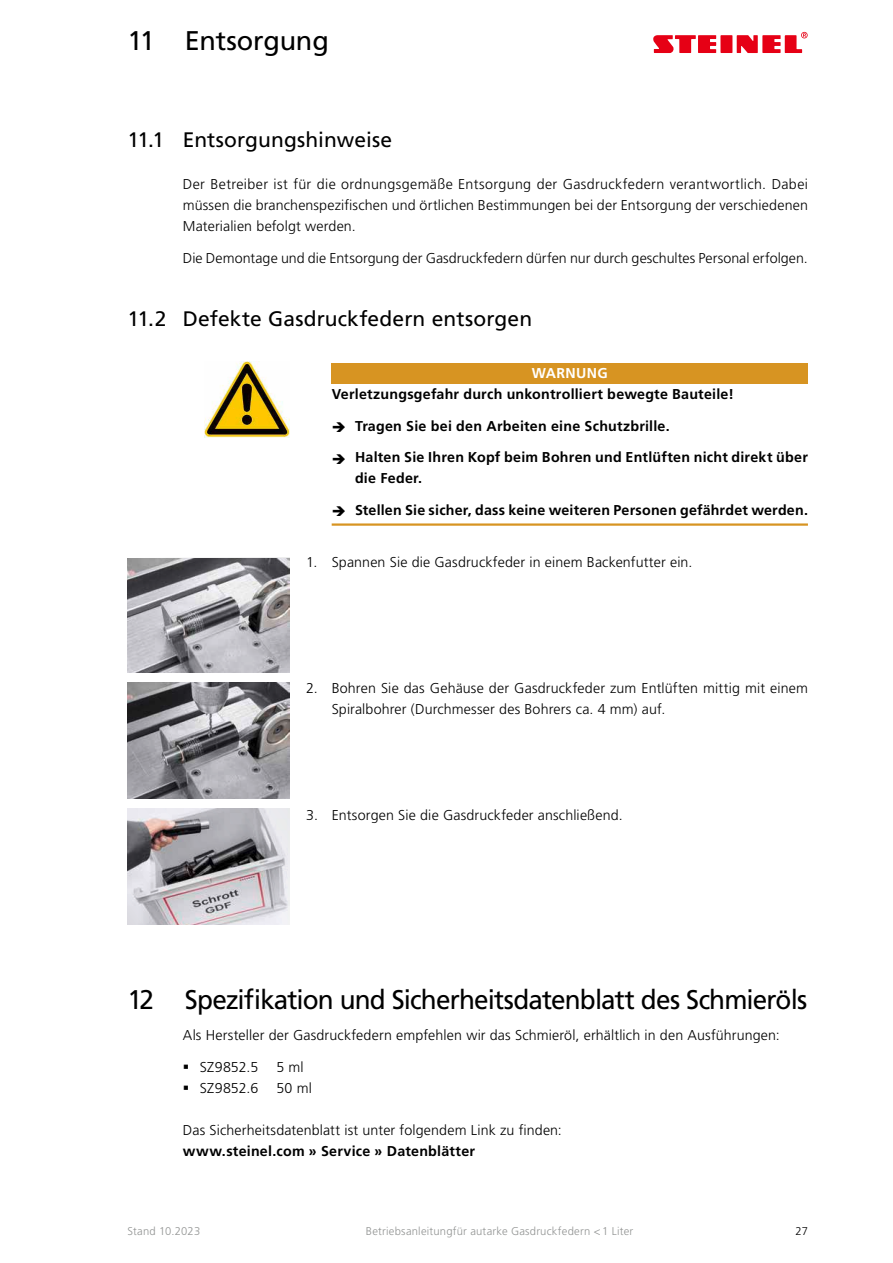
<style>
.page{position:relative;width:893px;height:1263px;background:#fff}
.page>*{position:absolute;margin:0;border:0;box-sizing:border-box;transform-origin:0 0}
.t1{font:27px "Frutiger LT Pro";letter-spacing:-.03em;color:#000}
.t2{font:27px "Frutiger LT Pro";letter-spacing:-.01em;color:#000}
.t3{font:21px "Frutiger LT Pro";letter-spacing:.005em;color:#000}
.t4{font:300 14.25px/21px "Frutiger LT Pro";letter-spacing:.01em;color:#000;text-align:justify}
.t5{font:700 14.25px/21px "Frutiger LT Pro";letter-spacing:.015em;color:#000}
.t6{font:700 14.25px "Frutiger LT Pro";letter-spacing:.025em;color:#fff}
.t7{font:300 11.25px "Frutiger LT Pro";letter-spacing:.02em;color:#929493}
.t8{font:300 11.25px "Frutiger LT Pro";color:#000}
</style>
<div class="page">
<svg style="left:653px;top:32px;width:155px;height:21px"></svg>
<div style="left:332px;top:363px;width:476px;height:21px;background:#d79422"></div>
<hr style="left:332px;top:523px;width:476px;height:3px;background:#d79422">
<img style="left:204px;top:362px;width:86px;height:75px">
<img style="left:128px;top:559px;width:162px;height:114px">
<img style="left:128px;top:683px;width:162px;height:115px">
<img style="left:128px;top:809px;width:162px;height:115px">
<h1 class="t2" style="left:128px;top:25px;width:203px">11 Entsorgung</h1>
<h2 class="t3" style="left:128px;top:128px;width:266px">11.1 Entsorgungshinweise</h2>
<p class="t4" style="left:183px;top:174px;width:627px">Der Betreiber ist für die ordnungsgemäße Entsorgung der Gasdruckfedern verantwortlich. Dabei müssen die branchenspezifischen und örtlichen Bestimmungen bei der Entsorgung der verschiedenen Materialien befolgt werden.</p>
<p class="t4" style="left:183px;top:248px;width:627px">Die Demontage und die Entsorgung der Gasdruckfedern dürfen nur durch geschultes Personal erfolgen.</p>
<h2 class="t3" style="left:128px;top:306px;width:406px">11.2 Defekte Gasdruckfedern entsorgen</h2>
<p class="t6" style="left:532px;top:365px;width:77px">WARNUNG</p>
<p class="t5" style="left:332px;top:384px;width:404px">Verletzungsgefahr durch unkontrolliert bewegte Bauteile!</p>
<p class="t5" style="left:355px;top:415px;width:316px">Tragen Sie bei den Arbeiten eine Schutzbrille.</p>
<p class="t5" style="left:355px;top:447px;width:454px">Halten Sie Ihren Kopf beim Bohren und Entlüften nicht direkt über die Feder.</p>
<p class="t5" style="left:355px;top:499px;width:454px">Stellen Sie sicher, dass keine weiteren Personen gefährdet werden.</p>
<p class="t4" style="left:306px;top:552px;width:388px">1. Spannen Sie die Gasdruckfeder in einem Backenfutter ein.</p>
<p class="t4" style="left:332px;top:678px;width:478px;text-indent:-26px">2. Bohren Sie das Gehäuse der Gasdruckfeder zum Entlüften mittig mit einem<br>Spiralbohrer (Durchmesser des Bohrers ca. 4 mm) auf.</p>
<p class="t4" style="left:306px;top:804px;width:318px">3. Entsorgen Sie die Gasdruckfeder anschließend.</p>
<h1 class="t1" style="left:128px;top:983px;width:681px">12 Spezifikation und Sicherheitsdatenblatt des Schmieröls</h1>
<p class="t4" style="left:183px;top:1025px;width:598px">Als Hersteller der Gasdruckfedern empfehlen wir das Schmieröl, erhältlich in den Ausführungen:</p>
<p class="t4" style="left:200px;top:1056px;width:60px">SZ9852.5</p>
<p class="t4" style="left:276px;top:1056px;width:29px">5 ml</p>
<p class="t4" style="left:200px;top:1077px;width:60px">SZ9852.6</p>
<p class="t4" style="left:276px;top:1077px;width:37px">50 ml</p>
<p class="t4" style="left:183px;top:1119px;width:381px">Das Sicherheitsdatenblatt ist unter folgendem Link zu finden:</p>
<p class="t5" style="left:183px;top:1140px;width:294px">www.steinel.com » Service » Datenblätter</p>
<p class="t7" style="left:128px;top:1225px;width:74px">Stand 10.2023</p>
<p class="t7" style="left:366px;top:1225px;width:269px">Betriebsanleitungfür autarke Gasdruckfedern &lt;1 Liter</p>
<p class="t8" style="left:795px;top:1225px;width:14px">27</p>
</div>
